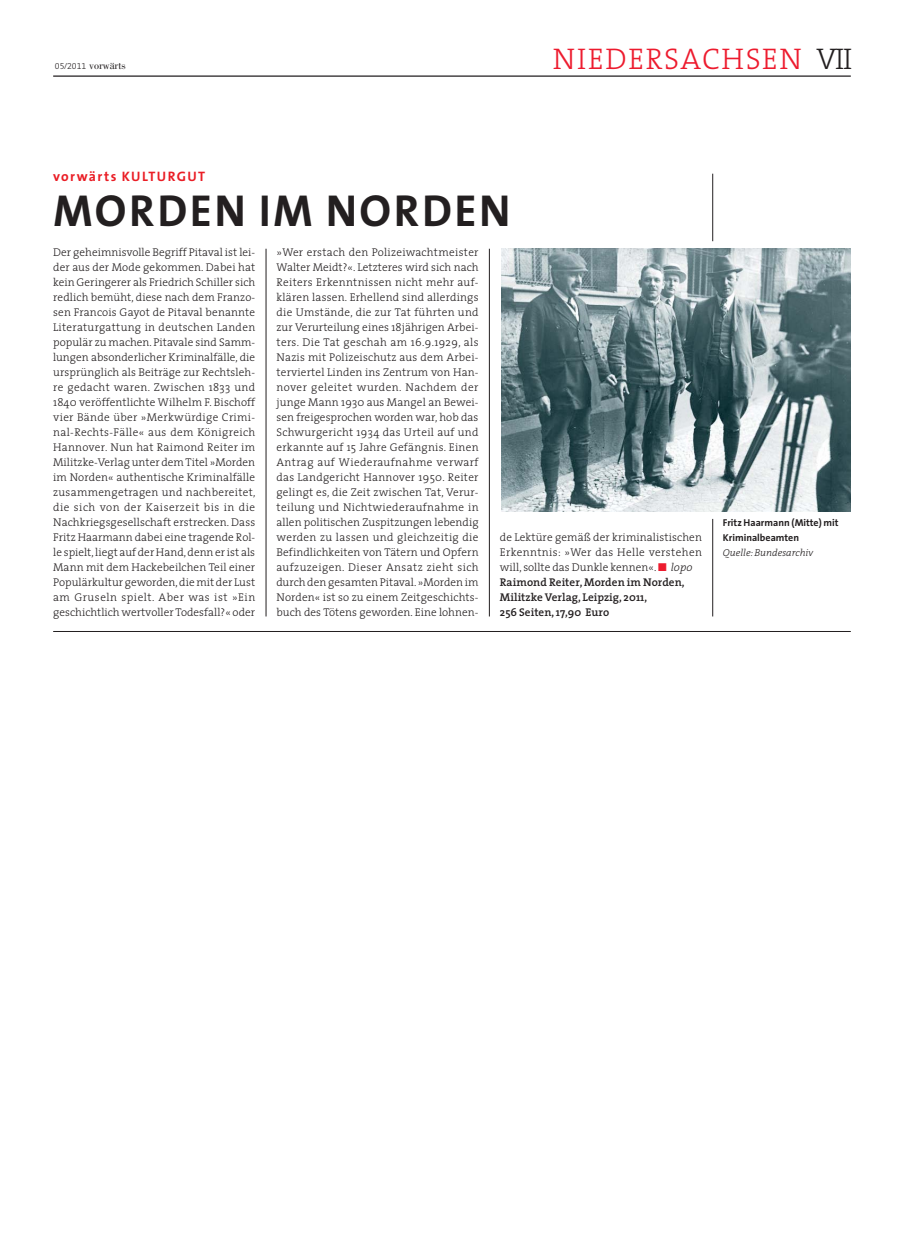
<style>
.page{position:relative;width:904px;height:1241px;background:#fff}
.page>*{position:absolute;margin:0;border:0;box-sizing:border-box;transform-origin:0 0}
.t1{font:45px "The Sans Bold Caps";letter-spacing:.055em;color:#231f20}
.t2{font:30px "The Serif Light Caps";letter-spacing:.05em;color:#ed1b2e}
.t3{font:700 13.75px "The Sans";letter-spacing:.105em;color:#ea1d25}
.t4{font:300 11.25px/15px "The Serif";letter-spacing:.005em;color:#231f20;text-align:justify}
.t5{font:11.25px "Bodoni";color:#231f20}
.t6{font:700 10px/15px "The Sans";color:#231f20}
.t7{font:italic 300 10px "The Serif";color:#231f20}
.s1{font-family:"The Serif Light Expert";font-size:8.75px}
.s2{color:#231f20}
.s3{color:#ed1b2e}
.s4{font-style:italic}
.s5{font-weight:600}
</style>
<div class="page">
<hr style="left:53px;top:75px;width:797px;height:2px;background:#231f20">
<hr style="left:53px;top:631px;width:797px;height:1px;background:#231f20">
<img style="left:501px;top:249px;width:349px;height:262px">
<hr style="left:266px;top:249px;width:1px;height:367px;background:#231f20">
<hr style="left:712px;top:519px;width:1px;height:97px;background:#231f20">
<hr style="left:712px;top:174px;width:1px;height:67px;background:#231f20">
<hr style="left:489px;top:249px;width:1px;height:367px;background:#231f20">
<p class="t5" style="left:55px;top:61px;width:72px"><span class="s1">05/2011</span> vorwärts</p>
<p class="t3" style="left:53px;top:169px;width:153px">vorwärts KULTURGUT</p>
<h1 class="t1" style="left:53px;top:184px;width:459px">MORDEN IM NORDEN</h1>
<h2 class="t2" style="left:552px;top:41px;width:301px">NIEDERSACHSEN <span class="s2">VII</span></h2>
<p class="t4" style="left:53px;top:245px;width:204px">Der geheimnisvolle Begriff Pitaval ist lei&shy;der aus der Mode gekommen. Dabei hat kein Geringerer als Friedrich Schiller sich redlich bemüht, diese nach dem Franzo&shy;sen Francois Gayot de Pitaval benannte Literaturgattung in deutschen Landen populär zu machen. Pitavale sind Samm&shy;lungen absonderlicher Kriminalfälle, die ursprünglich als Beiträge zur Rechtsleh&shy;re gedacht waren. Zwischen 1833 und 1840 veröffentlichte Wilhelm F. Bischoff vier Bände über »Merkwürdige Crimi&shy;nal-Rechts-Fälle« aus dem Königreich Hannover. Nun hat Raimond Reiter im Militzke-Verlag unter dem Titel »Morden im Norden« authentische Kriminalfälle zusammengetragen und nachbereitet, die sich von der Kaiserzeit bis in die Nachkriegsgesellschaft erstrecken. Dass Fritz Haarmann dabei eine tragende Rol&shy;le spielt, liegt auf der Hand, denn er ist als Mann mit dem Hackebeilchen Teil einer Populärkultur geworden, die mit der Lust am Gruseln spielt. Aber was ist »Ein geschichtlich wertvoller Todesfall?« oder</p>
<p class="t4" style="left:276px;top:245px;width:204px">»Wer erstach den Polizeiwachtmeister Walter Meidt?«. Letzteres wird sich nach Reiters Erkenntnissen nicht mehr auf&shy;klären lassen. Erhellend sind allerdings die Umstände, die zur Tat führten und zur Verurteilung eines 18jährigen Arbei&shy;ters. Die Tat geschah am 16.9.1929, als Nazis mit Polizeischutz aus dem Arbei&shy;terviertel Linden ins Zentrum von Han&shy;nover geleitet wurden. Nachdem der junge Mann 1930 aus Mangel an Bewei&shy;sen freigesprochen worden war, hob das Schwurgericht 1934 das Urteil auf und erkannte auf 15 Jahre Gefängnis. Einen Antrag auf Wiederaufnahme verwarf das Landgericht Hannover 1950. Reiter gelingt es, die Zeit zwischen Tat, Verur&shy;teilung und Nichtwiederaufnahme in allen politischen Zuspitzungen lebendig werden zu lassen und gleichzeitig die Befindlichkeiten von Tätern und Opfern aufzuzeigen. Dieser Ansatz zieht sich durch den gesamten Pitaval. »Morden im Norden« ist so zu einem Zeitgeschichts&shy;buch des Tötens geworden. Eine lohnen-</p>
<p class="t4" style="left:500px;top:530px;width:204px;text-align:left">de Lektüre gemäß der kriminalistischen Erkenntnis: »Wer das Helle verstehen will, sollte das Dunkle kennen«. <span class="s3">■</span> <span class="s4">lopo </span><span class="s5">Raimond Reiter, Morden im Norden, Militzke Verlag, Leipzig, 2011,<br>256 Seiten, 17,90 Euro</span></p>
<p class="t6" style="left:722px;top:515px;width:117px">Fritz Haarmann (Mitte) mit<br>Kriminalbeamten</p>
<p class="t7" style="left:722px;top:548px;width:92px">Quelle: Bundesarchiv</p>
</div>
